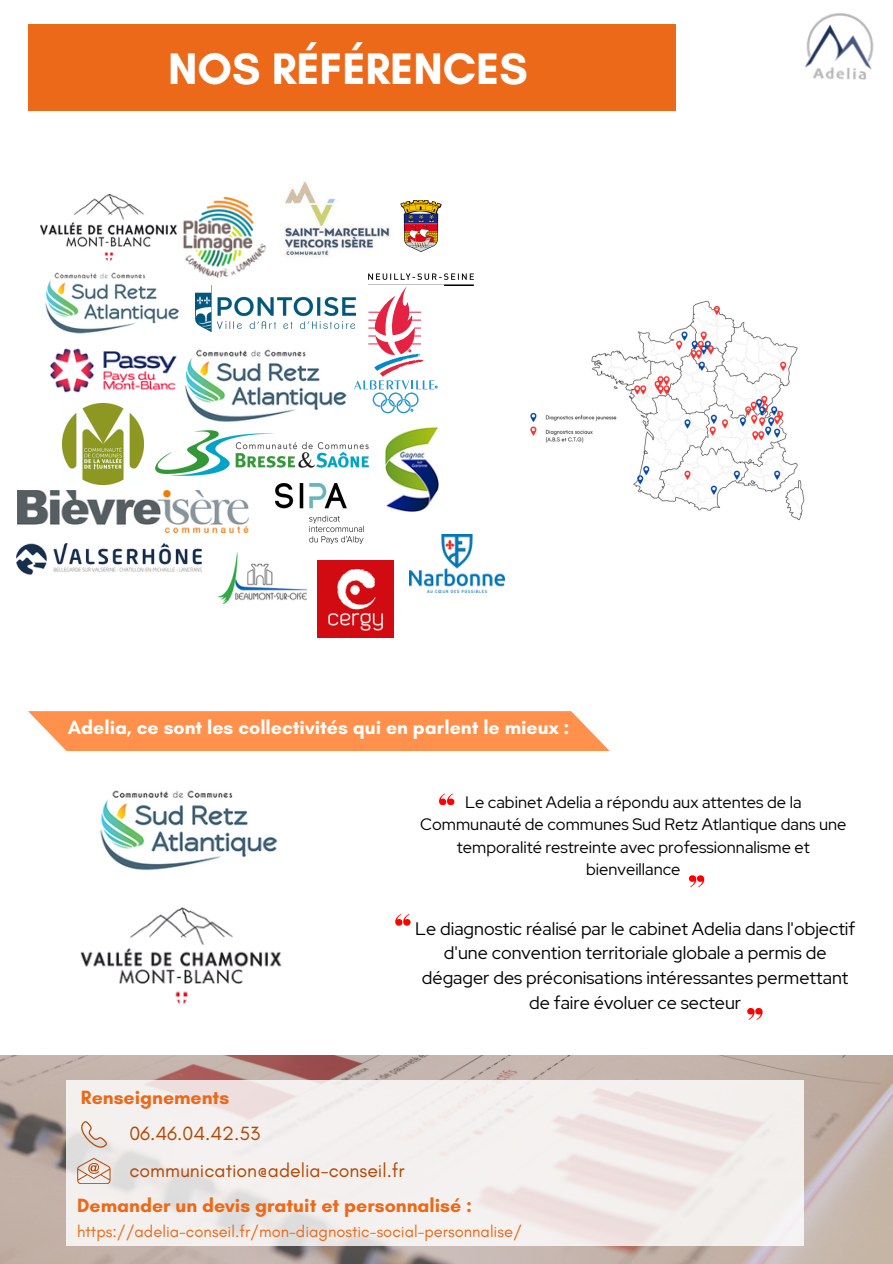
<style>
.page{position:relative;width:893px;height:1264px;background:#fff}
.page>*{position:absolute;margin:0;border:0;box-sizing:border-box;transform-origin:0 0}
.t1{font:700 45px "Glacial Indifference";color:#fff}
.t2{font:700 19.5px "Glacial Indifference";color:#eb6918}
.t3{font:700 19.5px "Glacial Indifference";color:#fff}
.t4{font:19.5px "Glacial Indifference";color:#b44602}
.t5{font:18px/24.8px "Red Hat Display";color:#000;text-align:center}
.t6{font:16.5px/22.5px "Red Hat Display";color:#000;text-align:center}
.t7{font:16.5px "Glacial Indifference";color:#eb6918}
</style>
<div class="page">
<img style="left:804px;top:13px;width:70px;height:67px">
<img style="left:0;top:1055px;width:892px;height:208px">
<svg style="left:66px;top:1080px;width:737px;height:166px;fill:#f3f0ee"></svg>
<svg style="left:81px;top:1120px;width:27px;height:27px"></svg>
<svg style="left:77px;top:1157px;width:33px;height:26px"></svg>
<svg style="left:28px;top:711px;width:581px;height:40px;background:#ff9859"></svg>
<img style="left:196px;top:285px;width:158px;height:46px">
<img style="left:80px;top:907px;width:202px;height:97px">
<img style="left:185px;top:349px;width:162px;height:73px">
<svg style="left:395px;top:914px;width:15px;height:11px"></svg>
<svg style="left:747px;top:1008px;width:15px;height:11px"></svg>
<svg style="left:439px;top:793px;width:15px;height:11px"></svg>
<svg style="left:688px;top:875px;width:16px;height:12px"></svg>
<img style="left:40px;top:195px;width:106px;height:66px">
<img style="left:45px;top:272px;width:134px;height:62px">
<img style="left:18px;top:490px;width:231px;height:42px">
<svg style="left:354px;top:286px;width:83px;height:127px"></svg>
<img style="left:146px;top:198px;width:120px;height:80px">
<img style="left:50px;top:348px;width:127px;height:45px">
<img style="left:62px;top:403px;width:81px;height:81px">
<img style="left:386px;top:427px;width:52px;height:84px">
<img style="left:155px;top:430px;width:213px;height:45px">
<img style="left:368px;top:200px;width:105px;height:86px">
<img style="left:100px;top:790px;width:178px;height:81px">
<div style="left:28px;top:24px;width:647px;height:86px;background:#eb6918"></div>
<img style="left:16px;top:543px;width:185px;height:31px">
<img style="left:284px;top:180px;width:113px;height:81px">
<img style="left:275px;top:484px;width:88px;height:59px">
<img style="left:409px;top:534px;width:95px;height:58px">
<img style="left:317px;top:560px;width:77px;height:77px">
<img style="left:218px;top:552px;width:89px;height:52px">
<img style="left:530px;top:300px;width:275px;height:220px">
<h3 class="t1" style="left:168px;top:41px;width:361px">NOS RÉFÉRENCES</h3>
<p class="t3" style="left:68px;top:715px;width:503px">Adelia, ce sont les collectivités qui en parlent le mieux :</p>
<p class="t6" style="left:420px;top:790px;width:427px">Le cabinet Adelia a répondu aux attentes de la Communauté de communes Sud Retz Atlantique dans une temporalité restreinte avec professionnalisme et bienveillance</p>
<p class="t5" style="left:415px;top:915px;width:441px">Le diagnostic réalisé par le cabinet Adelia dans l'objectif d'une convention territoriale globale a permis de dégager des préconisations intéressantes permettant de faire évoluer ce secteur</p>
<p class="t2" style="left:81px;top:1085px;width:150px">Renseignements</p>
<p class="t4" style="left:129px;top:1120px;width:132px">06.46.04.42.53</p>
<p class="t4" style="left:129px;top:1158px;width:277px">communication@adelia-conseil.fr</p>
<p class="t2" style="left:77px;top:1193px;width:396px">Demander un devis gratuit et personnalisé :</p>
<p class="t7" style="left:77px;top:1221px;width:446px">https://adelia-conseil.fr/mon-diagnostic-social-personnalise/</p>
</div>
